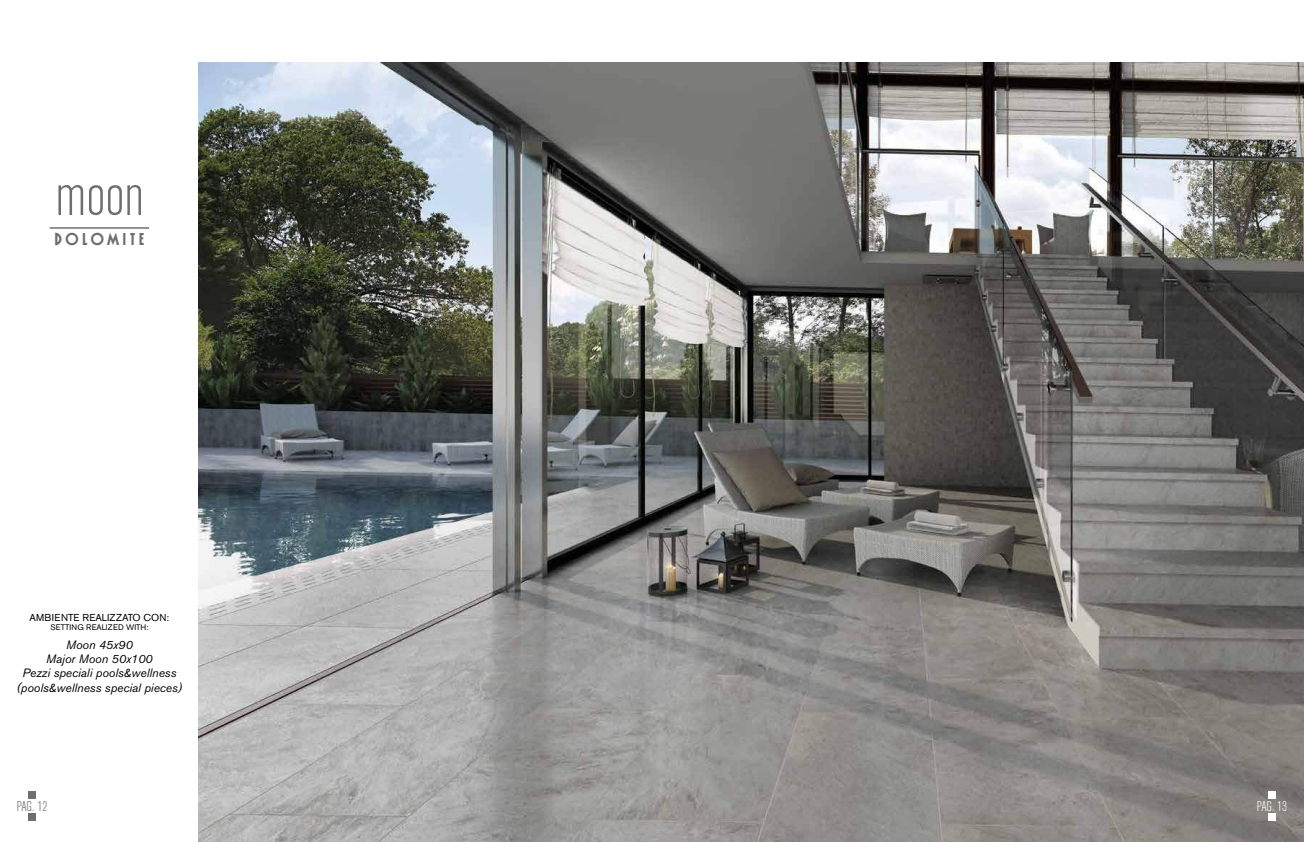
<style>
.page{position:relative;width:1304px;height:842px;background:#fff}
.page>*{position:absolute;margin:0;border:0;box-sizing:border-box;transform-origin:0 0}
.t1{font:300 condensed 58.9px "Akzidenz Grotesk BE";color:#6f6d70}
.t2{font:700 18px "Washington D";letter-spacing:.2em;color:#6f6d70}
.t3{font:300 condensed 14px "Akzidenz Grotesk BE";color:#6f6d70}
.t4{font:300 condensed 14px "Akzidenz Grotesk BE";color:#fff}
.t5{font:italic 12px/14.4px "Akzidenz Grotesk BE";color:#000;text-align:center}
.t6{font:10px "Akzidenz Grotesk BE";letter-spacing:.01em;color:#000}
.t7{font:8px "Akzidenz Grotesk BE";letter-spacing:.01em;color:#000}
</style>
<div class="page">
<hr style="left:50px;top:227px;width:99px;height:2px;background:#6f6d70">
<img style="left:199px;top:63px;width:1105px;height:779px">
<div style="left:1268px;top:814px;width:8px;height:7px;background:#fff"></div>
<div style="left:1268px;top:791px;width:8px;height:7px;background:#fff"></div>
<div style="left:28px;top:814px;width:8px;height:7px;background:#6f6d70"></div>
<div style="left:28px;top:791px;width:8px;height:7px;background:#6f6d70"></div>
<h1 class="t1" style="left:55px;top:173px;width:90px">moon</h1>
<h2 class="t2" style="left:54px;top:228px;width:91px">DOLOMITE</h2>
<p class="t6" style="left:30px;top:611px;width:141px">AMBIENTE REALIZZATO CON:</p>
<p class="t7" style="left:50px;top:623px;width:100px">SETTING REALIZED WITH:</p>
<p class="t5" style="left:16px;top:638px;width:168px">Moon 45x90<br>Major Moon 50x100<br>Pezzi speciali pools&amp;wellness (pools&amp;wellness special pieces)</p>
<p class="t3" style="left:17px;top:801px;width:32px">PAG. 12</p>
<p class="t4" style="left:1257px;top:801px;width:32px">PAG. 13</p>
</div>
